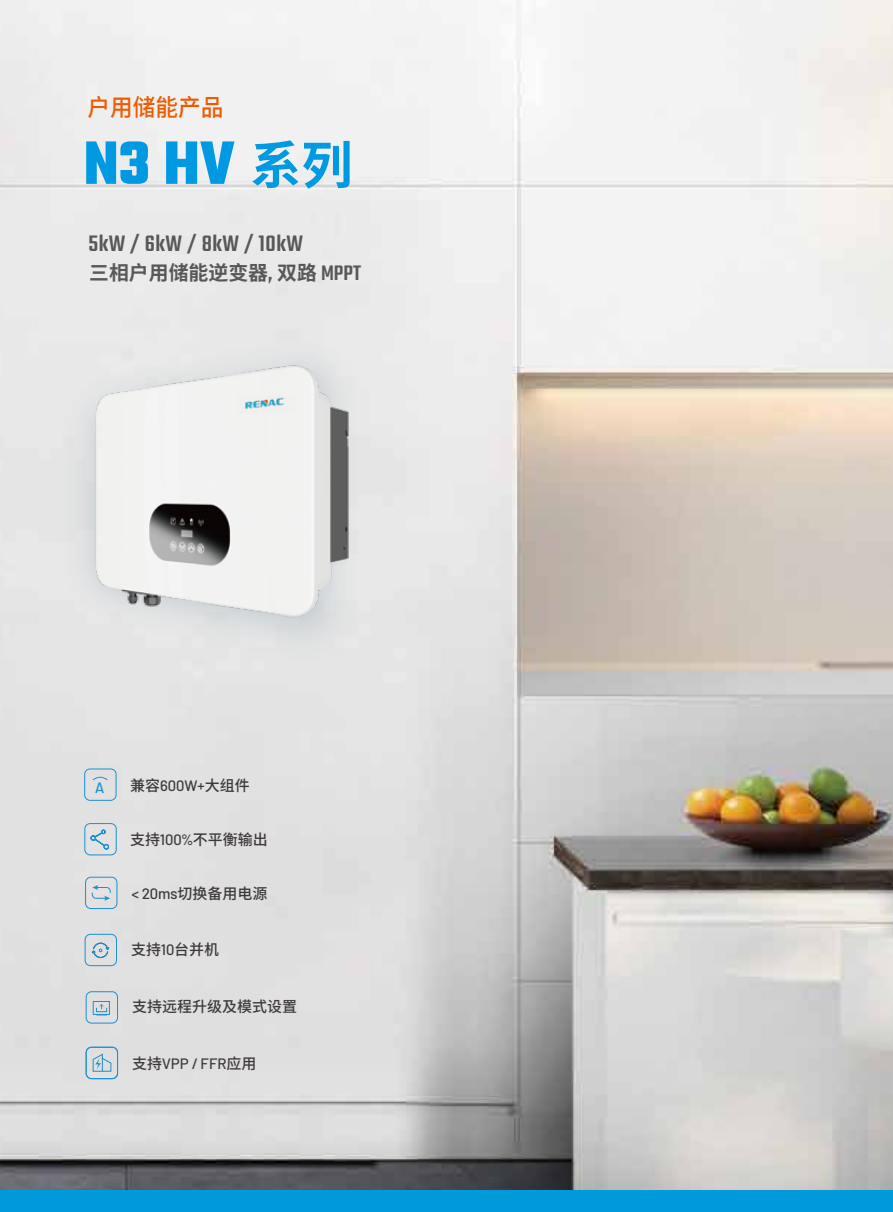
<style>
.page{position:relative;width:893px;height:1212px;background:#fff}
.page>*{position:absolute;margin:0;border:0;box-sizing:border-box;transform-origin:0 0}
.t1{font:700 66px "Teko";color:#0099e2}
.t2{font:500 24.45px "Teko";letter-spacing:.02em;color:#595757}
.t3{font:500 23.85px "Source Han Sans CN";color:#eb5c01;scale:.95 1}
.t4{font:700 19.95px "Source Han Sans CN";color:#595757}
.t5{font:500 15px "Source Han Sans CN";color:#3e3a39}
.t6{font:500 15px "Barlow";color:#3e3a39}
.t7{font:500 15px "Barlow";color:#1d90d0}
.s1{font-family:"Source Han Sans CN";font-size:51.15px}
.s2{font-family:"Teko";font-weight:500;font-size:22.95px}
.s3{font-family:"Barlow"}
.s4{font-family:"Source Han Sans CN"}
</style>
<div class="page">
<img style="left:0;top:0;width:893px;height:1191px">
<div style="left:45px;top:318px;width:331px;height:364px;background:#e6e6e6"></div>
<img style="left:79px;top:361px;width:276px;height:267px">
<div style="left:86px;top:991px;width:32px;height:32px;border:1px solid #1d90d0;border-radius:5px"></div>
<div style="left:86px;top:1047px;width:32px;height:32px;border:1px solid #1d90d0;border-radius:5px"></div>
<div style="left:85px;top:877px;width:32px;height:32px;border:1px solid #1d90d0;border-radius:5px"></div>
<div style="left:85px;top:934px;width:32px;height:32px;border:1px solid #1d90d0;border-radius:5px"></div>
<div style="left:84px;top:823px;width:33px;height:32px;border:1px solid #1d90d0;border-radius:5px"></div>
<div style="left:84px;top:769px;width:32px;height:32px;border:1px solid #1d90d0;border-radius:5px"></div>
<svg style="left:92px;top:885px;width:19px;height:16px"></svg>
<svg style="left:90px;top:830px;width:19px;height:19px"></svg>
<svg style="left:92px;top:776px;width:16px;height:5px"></svg>
<svg style="left:92px;top:942px;width:17px;height:16px"></svg>
<div style="left:93px;top:1001px;width:17px;height:14px;border:1px solid #1d90d0"></div>
<svg style="left:96px;top:1004px;width:11px;height:11px"></svg>
<svg style="left:92px;top:1053px;width:20px;height:19px"></svg>
<div style="left:0;top:1191px;width:893px;height:21px;background:#0099d9"></div>
<h3 class="t3" style="left:87px;top:94px;width:145px">户用储能产品</h3>
<h1 class="t1" style="left:84px;top:121px;width:270px">N3 HV <span class="s1">系列</span></h1>
<h2 class="t2" style="left:88px;top:230px;width:216px">5kW / 6kW / 8kW / 10kW</h2>
<h3 class="t4" style="left:89px;top:261px;width:273px">三相户用储能逆变器<span class="s2">,</span> 双路 <span class="s2">MPPT</span></h3>
<p class="t7" style="left:95px;top:777px;width:11px">A</p>
<p class="t5" style="left:130px;top:777px;width:121px">兼容<span class="s3">600W+</span>大组件</p>
<p class="t5" style="left:130px;top:830px;width:139px">支持<span class="s3">100%</span>不平衡输出</p>
<p class="t5" style="left:132px;top:885px;width:137px"><span class="s3">&lt; 20ms</span>切换备用电源</p>
<p class="t5" style="left:131px;top:941px;width:90px">支持<span class="s3">10</span>台并机</p>
<p class="t5" style="left:132px;top:998px;width:166px">支持远程升级及模式设置</p>
<p class="t6" style="left:132px;top:1053px;width:126px"><span class="s4">支持</span>VPP / FFR<span class="s4">应用</span></p>
</div>
